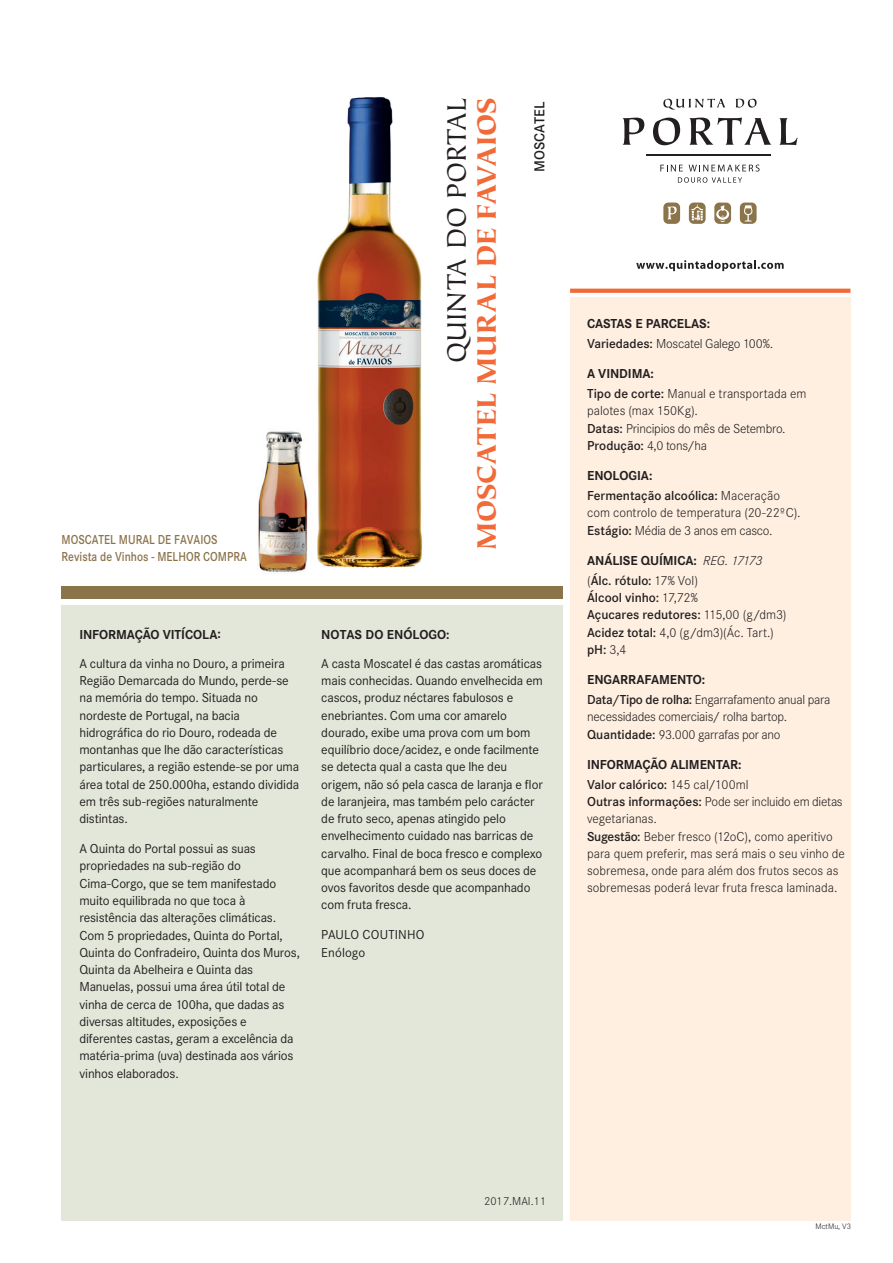
<style>
.page{position:relative;width:893px;height:1263px;background:#fff}
.page>*{position:absolute;margin:0;border:0;box-sizing:border-box;transform-origin:0 0}
.t1{font:900 30px "Tiepolo Std";letter-spacing:-.005em;color:#f26a38}
.t2{font:30px "Tiepolo Std";color:#231f20}
.t3{font:600 15px "Corporate S";color:#231f20}
.t4{font:13.5px/17.2px "Corporate S";letter-spacing:-.01em;color:#231f20}
.t5{font:300 13.5px/17.2px "Corporate S";color:#231f20}
.t6{font:300 13.5px/17.2px "Corporate S";letter-spacing:-.02em;color:#231f20}
.t7{font:600 13.5px/17.2px "Corporate S";color:#231f20}
.t8{font:700 13.5px/20.2px "Corporate S";letter-spacing:-.005em;color:#231f20}
.t9{font:600 13.5px/16.2px "Corporate S";color:#8b734a;scale:.86 1}
.t10{font:13.5px/17.2px "Corporate S";letter-spacing:.01em;color:#231f20}
.t11{font:300 12px "Corporate S";color:#231f20}
.t12{font:300 8.25px "Corporate S";color:#231f20}
.s1{font-weight:700}
.s2{font-weight:600}
.s3{font-weight:300}
.s4{font-weight:300;font-style:italic}
</style>
<div class="page">
<div style="left:61px;top:605px;width:502px;height:615px;background:#e3e7d9"></div>
<div style="left:61px;top:586px;width:502px;height:12px;background:#8b734a"></div>
<div style="left:570px;top:297px;width:280px;height:923px;background:#feefe1"></div>
<svg style="left:570px;top:289px;width:280px;height:4px"></svg>
<hr style="left:647px;top:155px;width:124px;height:1px;background:#231f20">
<div style="left:663px;top:203px;width:17px;height:21px;background:#8b734a;border-radius:5px"></div>
<svg style="left:667px;top:206px;width:10px;height:13px"></svg>
<svg style="left:689px;top:203px;width:17px;height:21px"></svg>
<svg style="left:691px;top:204px;width:12px;height:16px"></svg>
<div style="left:714px;top:203px;width:17px;height:21px;background:#8b734a;border-radius:5px"></div>
<svg style="left:716px;top:205px;width:13px;height:17px"></svg>
<div style="left:740px;top:203px;width:17px;height:21px;background:#8b734a;border-radius:5px"></div>
<svg style="left:744px;top:205px;width:8px;height:16px"></svg>
<svg style="left:660px;top:165px;width:100px;height:18px"></svg>
<svg style="left:622px;top:99px;width:176px;height:46px"></svg>
<svg style="left:636px;top:260px;width:148px;height:11px"></svg>
<img style="left:317px;top:97px;width:105px;height:471px">
<img style="left:258px;top:431px;width:50px;height:142px">
<p class="t9" style="left:62px;top:532px;width:217px">MOSCATEL MURAL DE FAVAIOS<br>Revista de Vinhos - MELHOR COMPRA</p>
<h1 class="t1" style="left:470px;top:550px;width:453px;rotate:-90deg">MOSCATEL MURAL DE FAVAIOS</h1>
<h1 class="t2" style="left:440px;top:363px;width:267px;rotate:-90deg">QUINTA DO PORTAL</h1>
<p class="t3" style="left:531px;top:172px;width:72px;rotate:-90deg">MOSCATEL</p>
<p class="t8" style="left:79px;top:625px;width:143px">INFORMAÇÃO VITÍCOLA:</p>
<p class="t4" style="left:79px;top:655px;width:221px">A cultura da vinha no Douro, a primeira Região Demarcada do Mundo, perde-se na memória do tempo. Situada no nordeste de Portugal, na bacia hidrográfica do rio Douro, rodeada de montanhas que lhe dão características particulares, a região estende-se por uma área total de 250.000ha, estando dividida em três sub-regiões naturalmente distintas.</p>
<p class="t4" style="left:79px;top:840px;width:222px">A Quinta do Portal possui as suas propriedades na sub-região do Cima-Corgo, que se tem manifestado muito equilibrada no que toca à resistência das alterações climáticas.<br>Com 5 propriedades, Quinta do Portal, Quinta do Confradeiro, Quinta dos Muros, Quinta da Abelheira e Quinta das Manuelas, possui uma área útil total de vinha de cerca de 100ha, que dadas as diversas altitudes, exposições e diferentes castas, geram a excelência da matéria-prima (uva) destinada aos vários vinhos elaborados.</p>
<p class="t8" style="left:321px;top:625px;width:130px">NOTAS DO ENÓLOGO:</p>
<p class="t4" style="left:321px;top:655px;width:223px">A casta Moscatel é das castas aromáticas mais conhecidas. Quando envelhecida em cascos, produz néctares fabulosos e enebriantes. Com uma cor amarelo dourado, exibe uma prova com um bom equilíbrio doce/acidez, e onde facilmente se detecta qual a casta que lhe deu origem, não só pela casca de laranja e flor de laranjeira, mas também pelo carácter de fruto seco, apenas atingido pelo envelhecimento cuidado nas barricas de carvalho. Final de boca fresco e complexo que acompanhará bem os seus doces de ovos favoritos desde que acompanhado com fruta fresca.</p>
<p class="t10" style="left:321px;top:926px;width:105px">PAULO COUTINHO<br>Enólogo</p>
<p class="t6" style="left:587px;top:313px;width:188px;line-height:20.2px"><span class="s1">CASTAS E PARCELAS:<br></span><span class="s2">Variedades:</span> Moscatel Galego 100%.</p>
<p class="t5" style="left:587px;top:363px;width:221px;line-height:20.2px"><span class="s1">A VINDIMA:<br></span><span class="s2">Tipo de corte:</span> Manual e transportada em</p>
<p class="t6" style="left:587px;top:402px;width:200px">palotes (max 150Kg).<br><span class="s2">Datas:</span> Principios do mês de Setembro.<br><span class="s2">Produção:</span> 4,0 tons/ha</p>
<p class="t7" style="left:587px;top:465px;width:194px;line-height:20.2px"><span class="s1">ENOLOGIA:<br></span>Fermentação alcoólica: <span class="s3">Maceração</span></p>
<p class="t5" style="left:587px;top:504px;width:215px">com controlo de temperatura (20-22ºC).<br><span class="s2">Estágio:</span> Média de 3 anos em casco.</p>
<p class="t8" style="left:587px;top:550px;width:177px">ANÁLISE QUÍMICA: <span class="s4">REG. 17173 </span><span class="s3">(</span><span class="s2">Álc. rótulo:</span> <span class="s3">17% Vol)</span></p>
<p class="t7" style="left:587px;top:589px;width:201px">Álcool vinho: <span class="s3">17,72%<br></span>Açucares redutores: <span class="s3">115,00 (g/dm3)<br></span>Acidez total: <span class="s3">4,0 (g/dm3)(Ác. Tart.) </span>pH: <span class="s3">3,4</span></p>
<p class="t6" style="left:587px;top:669px;width:245px;line-height:20.2px"><span class="s1">ENGARRAFAMENTO:<br></span><span class="s2">Data/Tipo de rolha:</span> Engarrafamento anual para</p>
<p class="t6" style="left:587px;top:708px;width:202px">necessidades comerciais/ rolha bartop.<br><span class="s2">Quantidade:</span> 93.000 garrafas por ano</p>
<p class="t8" style="left:587px;top:754px;width:163px">INFORMAÇÃO ALIMENTAR:<br><span class="s2">Valor calórico:</span> <span class="s3">145 cal/100ml</span></p>
<p class="t5" style="left:587px;top:793px;width:259px"><span class="s2">Outras informações:</span> Pode ser incluido em dietas vegetarianas.<br><span class="s2">Sugestão:</span> Beber fresco (12oC), como aperitivo para quem preferir, mas será mais o seu vinho de sobremesa, onde para além dos frutos secos as sobremesas poderá levar fruta fresca laminada.</p>
<p class="t11" style="left:484px;top:1194px;width:64px">2017.MAI.11</p>
<p class="t12" style="left:815px;top:1222px;width:37px">MctMu, V3</p>
</div>
